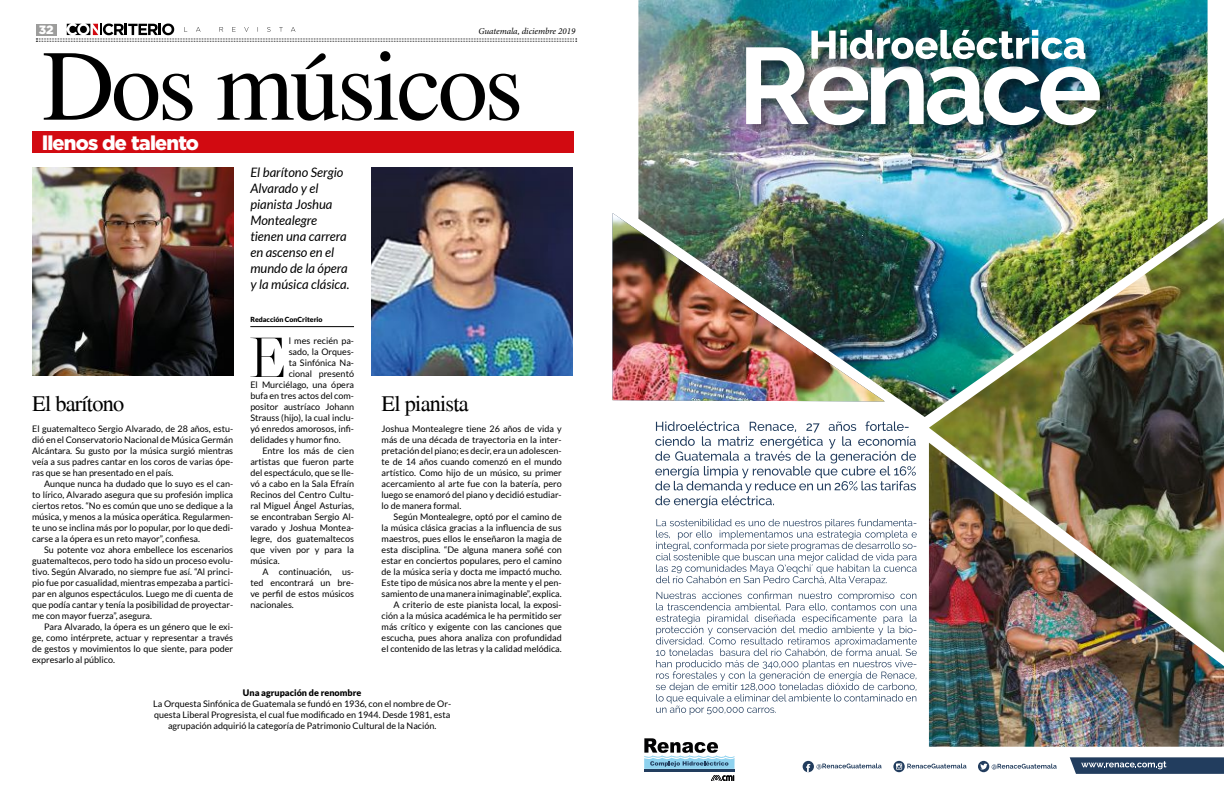
<style>
.page{position:relative;width:1224px;height:792px;background:#fff}
.page>*{position:absolute;margin:0;border:0;box-sizing:border-box;transform-origin:0 0}
.t1{font:90px "Jomolhari";letter-spacing:-.04em;color:#000}
.t2{font:200 56.3px "Chronicle Display";color:#000}
.t3{font:20px "Jomolhari";letter-spacing:-.04em;color:#000}
.t4{font:900 20px "Gotham";letter-spacing:-.04em;color:#fff}
.t5{font:italic 13px/16px "Lato";color:#000}
.t6{font:900 12px "Gotham";color:#fff}
.t7{font:9px/11px "Lato";color:#000;text-align:justify}
.t8{font:italic 9px "Minion Pro";letter-spacing:-.005em;color:#000}
.t9{font:900 9px "Lato";color:#000}
.t10{font:900 7px "Lato";color:#000}
</style>
<div class="page">
<svg style="left:36px;top:24px;width:541px;height:18px"></svg>
<img style="left:638px;top:0;width:570px;height:417px">
<img style="left:929px;top:218px;width:295px;height:225px">
<div style="left:748px;top:49px;width:364px;height:89px;background:#000;opacity:.39"></div>
<img style="left:648px;top:27px;width:541px;height:98px">
<svg style="left:655px;top:421px;width:261px;height:87px"></svg>
<svg style="left:656px;top:592px;width:261px;height:123px"></svg>
<svg style="left:656px;top:519px;width:261px;height:66px"></svg>
<hr style="left:644px;top:770px;width:90px;height:2px;background:#223d5e">
<svg style="left:644px;top:738px;width:91px;height:31px"></svg>
<svg style="left:711px;top:775px;width:23px;height:6px"></svg>
<img style="left:929px;top:443px;width:295px;height:304px">
<img style="left:613px;top:213px;width:272px;height:188px">
<svg style="left:803px;top:761px;width:79px;height:11px"></svg>
<svg style="left:893px;top:761px;width:12px;height:11px"></svg>
<svg style="left:896px;top:763px;width:70px;height:7px"></svg>
<div style="left:978px;top:761px;width:11px;height:11px;background:#223d5e;border-radius:50%"></div>
<svg style="left:980px;top:763px;width:77px;height:7px"></svg>
<svg style="left:1070px;top:757px;width:154px;height:17px;background:#3d5471"></svg>
<div style="left:32px;top:131px;width:542px;height:22px;background:#d20a11"></div>
<hr style="left:250px;top:326px;width:104px;height:1px;background:#000">
<img style="left:32px;top:167px;width:201px;height:209px">
<img style="left:371px;top:167px;width:201px;height:209px">
<h3 class="t6" style="left:39px;top:22px;width:16px">32</h3>
<p class="t8" style="left:478px;top:25px;width:98px">Guatemala, diciembre 2019</p>
<h1 class="t1" style="left:42px;top:36px;width:483px">Dos músicos</h1>
<h3 class="t4" style="left:42px;top:129px;width:158px">llenos de talento</h3>
<h3 class="t5" style="left:250px;top:165px;width:101px">El barítono Sergio<br>Alvarado y el pianista Joshua<br>Montealegre tienen una carrera en ascenso en el mundo de la ópera y la música clásica.</h3>
<p class="t10" style="left:250px;top:315px;width:74px">Redacción ConCriterio</p>
<h2 class="t2" style="left:249px;top:315px;width:38px">E</h2>
<p class="t7" style="left:289px;top:335px;width:67px">l mes recién pa-</p>
<p class="t7" style="left:289px;top:346px;width:67px">sado, la Orques-</p>
<p class="t7" style="left:289px;top:357px;width:67px">ta Sinfónica Na-</p>
<p class="t7" style="left:289px;top:368px;width:67px">cional presentó</p>
<p class="t7" style="left:250px;top:379px;width:105px">El Murciélago, una ópera</p>
<p class="t7" style="left:250px;top:390px;width:105px">bufa en tres actos del com-</p>
<p class="t7" style="left:250px;top:401px;width:105px">positor austríaco Johann</p>
<p class="t7" style="left:250px;top:412px;width:105px">Strauss (hijo), la cual inclu-</p>
<p class="t7" style="left:250px;top:423px;width:105px">yó enredos amorosos, infi-</p>
<p class="t7" style="left:250px;top:434px;width:92px">delidades y humor fino.</p>
<p class="t7" style="left:262px;top:445px;width:93px">Entre los más de cien</p>
<p class="t7" style="left:250px;top:456px;width:105px">artistas que fueron parte</p>
<p class="t7" style="left:250px;top:467px;width:105px">del espectáculo, que se lle-</p>
<p class="t7" style="left:250px;top:478px;width:105px">vó a cabo en la Sala Efraín</p>
<p class="t7" style="left:250px;top:489px;width:105px">Recinos del Centro Cultu-</p>
<p class="t7" style="left:250px;top:500px;width:105px">ral Miguel Ángel Asturias,</p>
<p class="t7" style="left:250px;top:511px;width:105px">se encontraban Sergio Al-</p>
<p class="t7" style="left:250px;top:522px;width:105px">varado y Joshua Montea-</p>
<p class="t7" style="left:250px;top:533px;width:105px">legre, dos guatemaltecos</p>
<p class="t7" style="left:250px;top:544px;width:105px">que viven por y para la</p>
<p class="t7" style="left:250px;top:555px;width:31px">música.</p>
<p class="t7" style="left:262px;top:566px;width:93px">A continuación, us-</p>
<p class="t7" style="left:250px;top:577px;width:105px">ted encontrará un bre-</p>
<p class="t7" style="left:250px;top:588px;width:105px">ve perfil de estos músicos</p>
<p class="t7" style="left:250px;top:599px;width:45px">nacionales.</p>
<h3 class="t3" style="left:32px;top:393px;width:94px">El barítono</h3>
<p class="t7" style="left:32px;top:423px;width:203px">El guatemalteco Sergio Alvarado, de 28 años, estu&shy;dió en el Conservatorio Nacional de Música Germán Alcántara. Su gusto por la música surgió mientras veía a sus padres cantar en los coros de varias ópe&shy;ras que se han presentado en el país.</p>
<p class="t7" style="left:32px;top:478px;width:203px;text-indent:12px">Aunque nunca ha dudado que lo suyo es el can&shy;to lírico, Alvarado asegura que su profesión implica ciertos retos. “No es común que uno se dedique a la música, y menos a la música operática. Regularmen&shy;te uno se inclina más por lo popular, por lo que dedi&shy;carse a la ópera es un reto mayor”, confiesa.</p>
<p class="t7" style="left:32px;top:544px;width:203px;text-indent:12px">Su potente voz ahora embellece los escenarios guatemaltecos, pero todo ha sido un proceso evolu&shy;tivo. Según Alvarado, no siempre fue así. “Al princi&shy;pio fue por casualidad, mientras empezaba a partici&shy;par en algunos espectáculos. Luego me di cuenta de que podía cantar y tenía la posibilidad de proyectar&shy;me con mayor fuerza”, asegura.</p>
<p class="t7" style="left:32px;top:621px;width:203px;text-indent:12px">Para Alvarado, la ópera es un género que le exi&shy;ge, como intérprete, actuar y representar a través de gestos y movimientos lo que siente, para poder expresarlo al público.</p>
<h3 class="t3" style="left:382px;top:393px;width:89px">El pianista</h3>
<p class="t7" style="left:382px;top:423px;width:182px">Joshua Montealegre tiene 26 años de vida y más de una década de trayectoria en la inter&shy;pretación del piano; es decir, era un adolescen&shy;te de 14 años cuando comenzó en el mundo artístico. Como hijo de un músico, su primer acercamiento al arte fue con la batería, pero luego se enamoró del piano y decidió estudiar&shy;lo de manera formal.</p>
<p class="t7" style="left:382px;top:511px;width:182px;text-align:right">Según Montealegre, optó por el camino de<br>la música clásica gracias a la influencia de sus maestros, pues ellos le enseñaron la magia de esta disciplina. “De alguna manera soñé con estar en conciertos populares, pero el camino de la música seria y docta me impactó mucho.<br>Este tipo de música nos abre la mente y el pen&shy;samiento de una manera inimaginable”, explica.<br>A criterio de este pianista local, la exposi&shy;ción a la música académica le ha permitido ser más crítico y exigente con las canciones que escucha, pues ahora analiza con profundidad el contenido de las letras y la calidad melódica.</p>
<p class="t9" style="left:243px;top:687px;width:120px">Una agrupación de renombre</p>
<p class="t7" style="left:153px;top:698px;width:300px;text-align:center">La Orquesta Sinfónica de Guatemala se fundó en 1936, con el nombre de Or&shy;questa Liberal Progresista, el cual fue modificado en 1944. Desde 1981, esta agrupación adquirió la categoría de Patrimonio Cultural de la Nación.</p>
</div>
